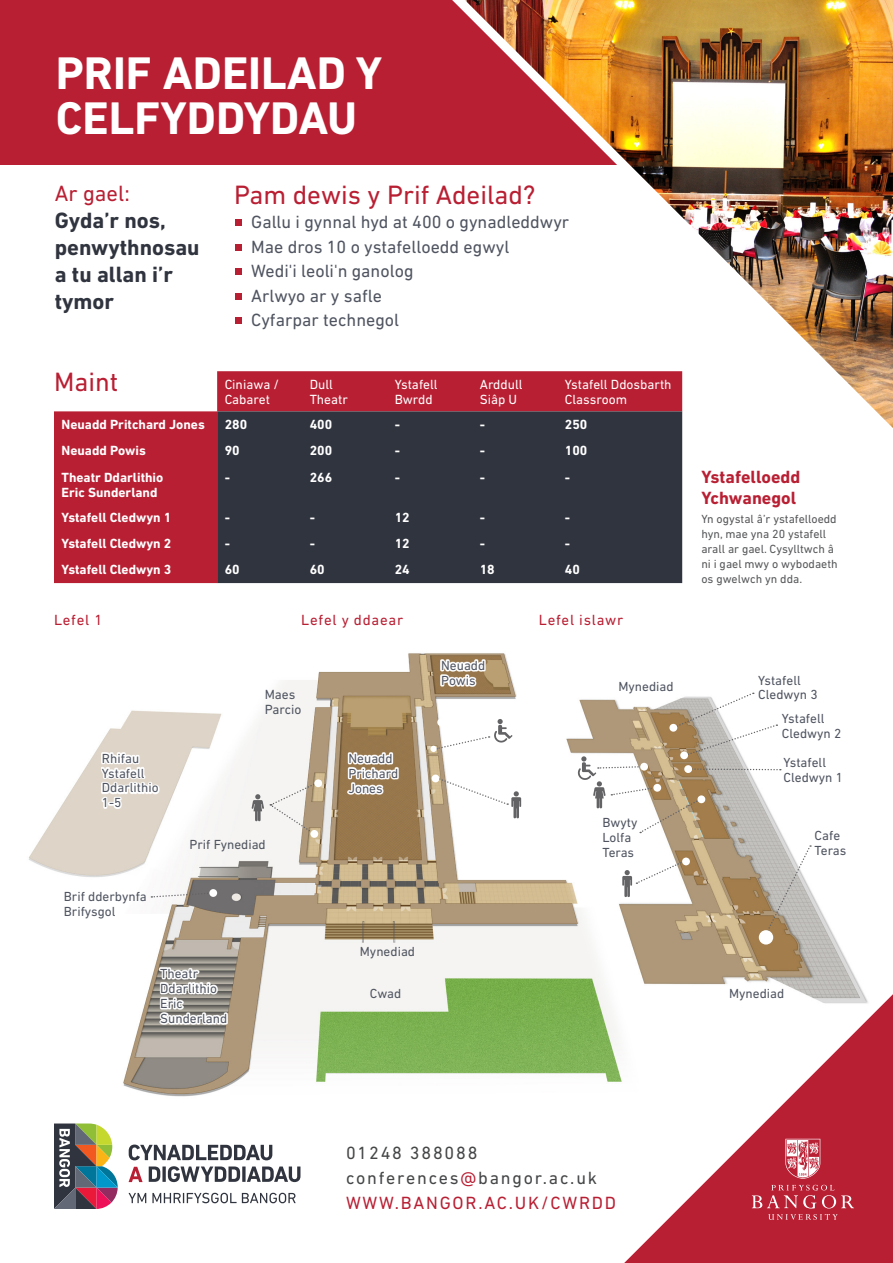
<style>
.page{position:relative;width:893px;height:1263px;background:#fff}
.page>*{position:absolute;margin:0;border:0;box-sizing:border-box;transform-origin:0 0}
.t1{font:700 46.5px "DIN Next LT Pro";color:#fff}
.t2{font:27px "DIN Next LT Pro";color:#b91f33}
.t3{font:700 22.5px/27px "DIN Next LT Pro";color:#30343e}
.t4{font:18px "DIN Next LT Pro";color:#4f5460}
.t5{font:18px "DIN Next LT Pro";letter-spacing:.1em;color:#454647}
.t6{font:18px "DIN Next LT Pro";letter-spacing:.1em;color:#b91f33}
.t7{font:700 18px/21px "DIN Next LT Pro";color:#b91f33}
.t8{font:15px "DIN Next LT Pro";letter-spacing:.05em;color:#b91f33}
.t9{font:700 13.5px/15px "DIN Next LT Pro";color:#fff}
.t10{font:13.5px/15px "DIN Next LT Pro";color:#fff}
.t11{font:13.5px/15px "DIN Next LT Pro";color:#4f5460}
.t12{font:13.35px/14.9px "DIN Next LT Pro";color:#4f5460}
.t13{font:12px/15px "DIN Next LT Pro";color:#57585a}
.s1{font-weight:400;color:#b91f33}
.s2{color:#b91f33}
</style>
<div class="page">
<div style="left:0;top:0;width:839px;height:165px;background:#b91f33"></div>
<img style="left:29px;top:653px;width:835px;height:444px">
<svg style="left:347px;top:752px;width:52px;height:43px"></svg>
<svg style="left:441px;top:659px;width:45px;height:28px"></svg>
<svg style="left:159px;top:967px;width:69px;height:58px"></svg>
<div style="left:813px;top:829px;width:34px;height:27px;background:#fff"></div>
<svg style="left:764px;top:845px;width:47px;height:92px;background:#c0bbb2"></svg>
<div style="left:759px;top:930px;width:14px;height:14px;background:#fff;border-radius:50%"></div>
<div style="left:310px;top:830px;width:8px;height:8px;background:#fff;border-radius:50%"></div>
<svg style="left:270px;top:782px;width:48px;height:53px"></svg>
<div style="left:437px;top:718px;width:8px;height:8px;background:#fff;border-radius:50%"></div>
<div style="left:682px;top:857px;width:8px;height:8px;background:#fff;border-radius:50%"></div>
<div style="left:432px;top:774px;width:7px;height:8px;background:#fff;border-radius:50%"></div>
<div style="left:430px;top:746px;width:7px;height:6px;background:#fff;border-radius:50%"></div>
<svg style="left:622px;top:860px;width:63px;height:37px"></svg>
<svg style="left:252px;top:794px;width:12px;height:27px"></svg>
<div style="left:757px;top:674px;width:61px;height:29px;background:#fff"></div>
<div style="left:781px;top:712px;width:61px;height:29px;background:#fff"></div>
<div style="left:782px;top:756px;width:60px;height:30px;background:#fff"></div>
<svg style="left:578px;top:693px;width:203px;height:140px"></svg>
<div style="left:601px;top:816px;width:38px;height:42px;background:#fff"></div>
<svg style="left:54px;top:371px;width:383px;height:212px;fill:#b91f33"></svg>
<div style="left:217px;top:411px;width:465px;height:172px;background:#30343e"></div>
<svg style="left:235px;top:220px;width:6px;height:6px"></svg>
<div style="left:235px;top:244px;width:6px;height:7px;background:#b91f33"></div>
<div style="left:235px;top:268px;width:6px;height:7px;background:#b91f33"></div>
<svg style="left:235px;top:293px;width:6px;height:6px"></svg>
<div style="left:235px;top:317px;width:6px;height:7px;background:#b91f33"></div>
<svg style="left:436px;top:719px;width:76px;height:31px"></svg>
<svg style="left:437px;top:777px;width:84px;height:41px"></svg>
<svg style="left:101px;top:752px;width:58px;height:57px"></svg>
<div style="left:314px;top:779px;width:8px;height:8px;background:#fff;border-radius:50%"></div>
<svg style="left:151px;top:892px;width:63px;height:6px"></svg>
<div style="left:209px;top:889px;width:8px;height:8px;background:#fff;border-radius:50%"></div>
<svg style="left:624px;top:994px;width:269px;height:269px"></svg>
<svg style="left:768px;top:1214px;width:70px;height:6px"></svg>
<svg style="left:752px;top:1185px;width:102px;height:23px;background:#c44253"></svg>
<svg style="left:785px;top:1139px;width:35px;height:40px"></svg>
<svg style="left:149px;top:1166px;width:151px;height:16px"></svg>
<svg style="left:129px;top:1167px;width:14px;height:15px"></svg>
<svg style="left:129px;top:1193px;width:167px;height:10px"></svg>
<svg style="left:54px;top:1123px;width:64px;height:86px;background:#837b74"></svg>
<svg style="left:129px;top:1144px;width:143px;height:16px"></svg>
<img style="left:437px;top:0;width:456px;height:455px">
<p class="t1" style="left:56px;top:46px;width:328px">PRIF ADEILAD Y</p>
<p class="t1" style="left:56px;top:91px;width:303px">CELFYDDYDAU</p>
<p class="t3" style="left:55px;top:179px;width:146px"><span class="s1">Ar gael:<br></span>Gyda’r nos, penwythnosau a tu allan i’r tymor</p>
<p class="t2" style="left:54px;top:367px;width:66px">Maint</p>
<p class="t2" style="left:234px;top:179px;width:303px">Pam dewis y Prif Adeilad?</p>
<p class="t4" style="left:234px;top:212px;width:337px">• Gallu i gynnal hyd at 400 o gynadleddwyr</p>
<p class="t4" style="left:234px;top:236px;width:277px">• Mae dros 10 o ystafelloedd egwyl</p>
<p class="t4" style="left:234px;top:261px;width:181px">• Wedi'i leoli'n ganolog</p>
<p class="t4" style="left:234px;top:285px;width:149px">• Arlwyo ar y safle</p>
<p class="t4" style="left:234px;top:310px;width:167px">• Cyfarpar technegol</p>
<p class="t10" style="left:225px;top:377px;width:56px">Ciniawa /<br>Cabaret</p>
<p class="t10" style="left:310px;top:377px;width:40px">Dull<br>Theatr</p>
<p class="t10" style="left:395px;top:377px;width:44px">Ystafell<br>Bwrdd</p>
<p class="t10" style="left:480px;top:377px;width:44px">Arddull<br>Siâp U</p>
<p class="t10" style="left:565px;top:377px;width:108px">Ystafell Ddosbarth</p>
<p class="t10" style="left:565px;top:392px;width:64px">Classroom</p>
<p class="t9" style="left:62px;top:417px;width:145px">Neuadd Pritchard Jones</p>
<p class="t9" style="left:225px;top:417px;width:24px">280</p>
<p class="t9" style="left:310px;top:417px;width:24px">400</p>
<p class="t9" style="left:395px;top:417px;width:7px">-</p>
<p class="t9" style="left:480px;top:417px;width:7px">-</p>
<p class="t9" style="left:565px;top:417px;width:24px">250</p>
<p class="t9" style="left:62px;top:443px;width:86px">Neuadd Powis</p>
<p class="t9" style="left:225px;top:443px;width:17px">90</p>
<p class="t9" style="left:310px;top:443px;width:24px">200</p>
<p class="t9" style="left:395px;top:443px;width:7px">-</p>
<p class="t9" style="left:480px;top:443px;width:7px">-</p>
<p class="t9" style="left:565px;top:443px;width:24px">100</p>
<p class="t9" style="left:62px;top:469px;width:103px">Theatr Ddarlithio<br>Eric Sunderland</p>
<p class="t9" style="left:225px;top:469px;width:7px">-</p>
<p class="t9" style="left:310px;top:469px;width:24px">266</p>
<p class="t9" style="left:395px;top:469px;width:7px">-</p>
<p class="t9" style="left:480px;top:469px;width:7px">-</p>
<p class="t9" style="left:565px;top:469px;width:7px">-</p>
<p class="t9" style="left:62px;top:510px;width:111px">Ystafell Cledwyn 1</p>
<p class="t9" style="left:225px;top:510px;width:7px">-</p>
<p class="t9" style="left:310px;top:510px;width:7px">-</p>
<p class="t9" style="left:395px;top:510px;width:17px">12</p>
<p class="t9" style="left:480px;top:510px;width:7px">-</p>
<p class="t9" style="left:565px;top:510px;width:7px">-</p>
<p class="t9" style="left:62px;top:536px;width:111px">Ystafell Cledwyn 2</p>
<p class="t9" style="left:225px;top:536px;width:7px">-</p>
<p class="t9" style="left:310px;top:536px;width:7px">-</p>
<p class="t9" style="left:395px;top:536px;width:17px">12</p>
<p class="t9" style="left:480px;top:536px;width:7px">-</p>
<p class="t9" style="left:565px;top:536px;width:7px">-</p>
<p class="t9" style="left:62px;top:562px;width:111px">Ystafell Cledwyn 3</p>
<p class="t9" style="left:225px;top:562px;width:17px">60</p>
<p class="t9" style="left:310px;top:562px;width:17px">60</p>
<p class="t9" style="left:395px;top:562px;width:17px">24</p>
<p class="t9" style="left:480px;top:562px;width:17px">18</p>
<p class="t9" style="left:565px;top:562px;width:17px">40</p>
<p class="t8" style="left:54px;top:612px;width:50px">Lefel 1</p>
<p class="t12" style="left:102px;top:751px;width:58px">Rhifau<br>Ystafell<br>Ddarlithio<br>1-5</p>
<p class="t12" style="left:64px;top:888px;width:85px">Brif dderbynfa<br>Brifysgol</p>
<p class="t8" style="left:301px;top:612px;width:103px">Lefel y ddaear</p>
<p class="t8" style="left:539px;top:612px;width:86px">Lefel islawr</p>
<p class="t11" style="left:265px;top:687px;width:38px">Maes<br>Parcio</p>
<p class="t12" style="left:189px;top:837px;width:78px">Prif Fynediad</p>
<p class="t12" style="left:349px;top:751px;width:46px">Neuadd</p>
<p class="t12" style="left:349px;top:766px;width:51px">Prichard<br>Jones</p>
<p class="t12" style="left:441px;top:658px;width:46px">Neuadd<br>Powis</p>
<p class="t12" style="left:360px;top:944px;width:57px">Mynediad</p>
<p class="t12" style="left:618px;top:679px;width:57px">Mynediad</p>
<p class="t12" style="left:602px;top:815px;width:37px">Bwyty<br>Lolfa<br>Teras</p>
<p class="t12" style="left:160px;top:966px;width:69px">Theatr<br>Ddarlithio<br>Eric<br>Sunderland</p>
<p class="t12" style="left:370px;top:986px;width:33px">Cwad</p>
<p class="t7" style="left:701px;top:466px;width:100px">Ystafelloedd<br>Ychwanegol</p>
<p class="t13" style="left:701px;top:511px;width:138px">Yn ogystal â’r ystafelloedd hyn, mae yna 20 ystafell arall ar gael. Cysylltwch â ni i gael mwy o wybodaeth os gwelwch yn dda.</p>
<p class="t12" style="left:758px;top:672px;width:61px">Ystafell<br>Cledwyn 3</p>
<p class="t12" style="left:782px;top:710px;width:61px">Ystafell<br>Cledwyn 2</p>
<p class="t12" style="left:784px;top:755px;width:61px">Ystafell<br>Cledwyn 1</p>
<p class="t12" style="left:815px;top:827px;width:27px">Cafe</p>
<p class="t12" style="left:815px;top:842px;width:33px">Teras</p>
<p class="t12" style="left:729px;top:986px;width:57px">Mynediad</p>
<p class="t5" style="left:346px;top:1142px;width:133px">01248 388088</p>
<p class="t5" style="left:346px;top:1167px;width:253px">conferences<span class="s2">@</span>bangor.ac.uk</p>
<p class="t6" style="left:346px;top:1192px;width:272px">WWW.BANGOR.AC.UK/CWRDD</p>
</div>
